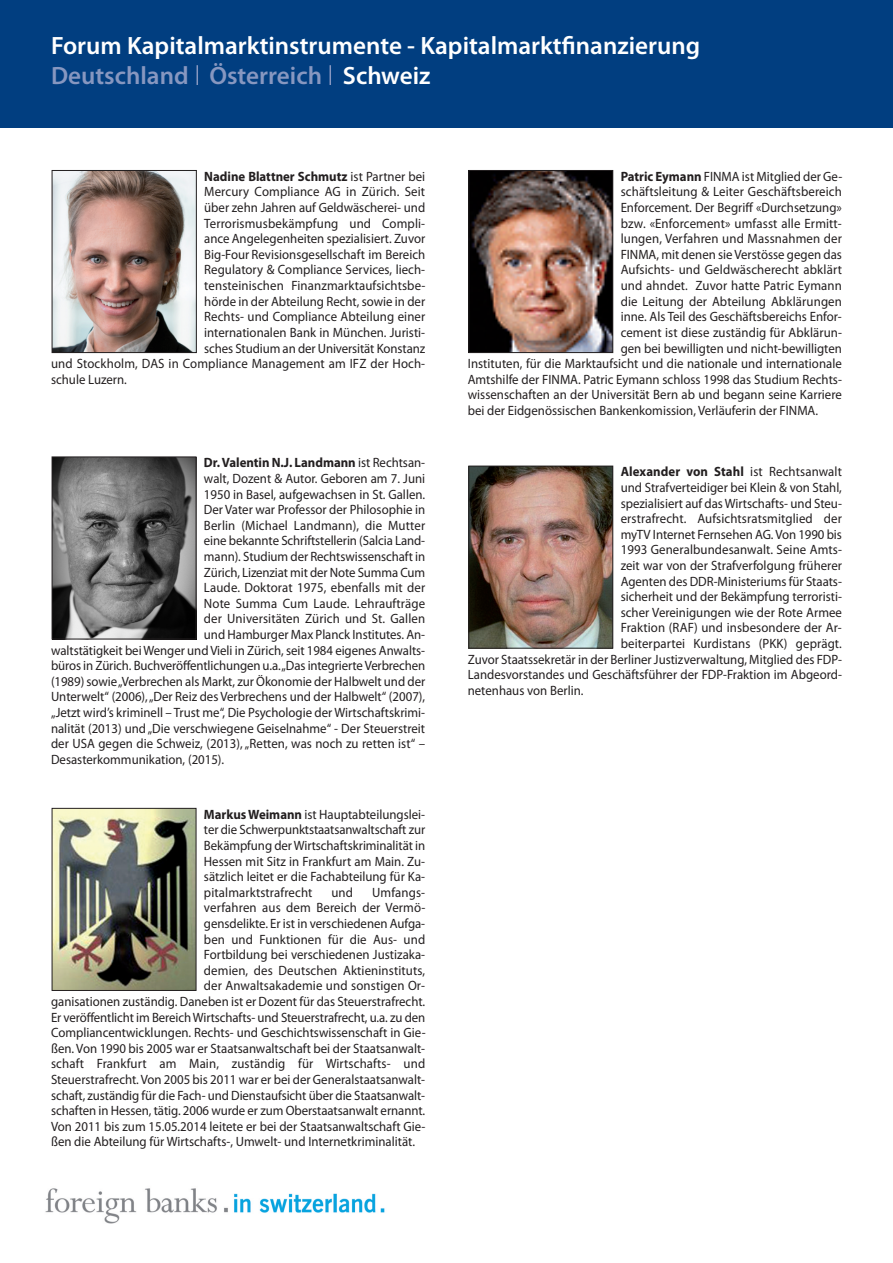
<style>
.page{position:relative;width:893px;height:1263px;background:#fff}
.page>*{position:absolute;margin:0;border:0;box-sizing:border-box;transform-origin:0 0}
.t1{font:600 25.2px/29.8px "Myriad Pro";color:#fff}
.t2{font:13.5px/15.6px "Myriad Pro";color:#231f20;text-align:justify;scale:.95 1}
.t3{font:700 13.5px "Myriad Pro";color:#231f20;scale:.95 1}
.s1{color:#8797c0}
.s2{font-weight:400}
.s3{font-weight:700}
</style>
<div class="page">
<div style="left:0;top:0;width:893px;height:128px;background:#013e80"></div>
<svg style="left:197px;top:65px;width:1px;height:20px"></svg>
<svg style="left:330px;top:65px;width:1px;height:20px"></svg>
<img style="left:470px;top:172px;width:141px;height:179px">
<div style="left:468px;top:170px;width:145px;height:183px;border:1px solid #231f20"></div>
<img style="left:54px;top:458px;width:140px;height:179px">
<div style="left:52px;top:456px;width:144px;height:183px;border:1px solid #231f20"></div>
<img style="left:470px;top:468px;width:141px;height:178px">
<div style="left:468px;top:466px;width:145px;height:182px;border:1px solid #231f20"></div>
<img style="left:54px;top:172px;width:141px;height:179px">
<div style="left:52px;top:170px;width:145px;height:183px;border:1px solid #231f20"></div>
<img style="left:54px;top:810px;width:140px;height:179px">
<div style="left:52px;top:808px;width:144px;height:183px;border:1px solid #231f20"></div>
<img style="left:45px;top:1188px;width:183px;height:36px">
<img style="left:234px;top:1193px;width:151px;height:20px">
<h1 class="t1" style="left:51px;top:33px;width:651px">Forum Kapitalmarktinstrumente - Kapitalmarktfinanzierung<br><span class="s1">Deutschland Österreich</span> Schweiz</h1>
<p class="t3" style="left:204px;top:171px;width:234px">Nadine Blattner Schmutz <span class="s2">ist Partner bei</span></p>
<p class="t2" style="left:204px;top:185px;width:234px">Mercury Compliance AG in Zürich. Seit</p>
<p class="t2" style="left:204px;top:201px;width:234px">über zehn Jahren auf Geldwäscherei- und</p>
<p class="t2" style="left:204px;top:216px;width:234px">Terrorismusbekämpfung und Compli-</p>
<p class="t2" style="left:204px;top:232px;width:234px">ance Angelegenheiten spezialisiert. Zuvor</p>
<p class="t2" style="left:204px;top:248px;width:234px">Big-Four Revisionsgesellschaft im Bereich</p>
<p class="t2" style="left:204px;top:263px;width:234px">Regulatory &amp; Compliance Services, liech-</p>
<p class="t2" style="left:204px;top:279px;width:234px">tensteinischen Finanzmarktaufsichtsbe-</p>
<p class="t2" style="left:204px;top:294px;width:234px">hörde in der Abteilung Recht, sowie in der</p>
<p class="t2" style="left:204px;top:310px;width:234px">Rechts- und Compliance Abteilung einer</p>
<p class="t2" style="left:204px;top:326px;width:234px">internationalen Bank in München. Juristi-</p>
<p class="t2" style="left:204px;top:341px;width:234px">sches Studium an der Universität Konstanz</p>
<p class="t2" style="left:51px;top:357px;width:395px">und Stockholm, DAS in Compliance Management am IFZ der Hoch-</p>
<p class="t2" style="left:51px;top:372px;width:81px">schule Luzern.</p>
<p class="t3" style="left:204px;top:458px;width:234px">Dr.Valentin N.J. Landmann <span class="s2">ist Rechtsan-</span></p>
<p class="t2" style="left:204px;top:472px;width:234px">walt, Dozent &amp; Autor. Geboren am 7. Juni</p>
<p class="t2" style="left:204px;top:487px;width:234px">1950 in Basel, aufgewachsen in St. Gallen.</p>
<p class="t2" style="left:204px;top:503px;width:234px">Der Vater war Professor der Philosophie in</p>
<p class="t2" style="left:204px;top:518px;width:234px">Berlin (Michael Landmann), die Mutter</p>
<p class="t2" style="left:204px;top:534px;width:234px">eine bekannte Schriftstellerin (Salcia Land-</p>
<p class="t2" style="left:204px;top:550px;width:234px">mann). Studium der Rechtswissenschaft in</p>
<p class="t2" style="left:204px;top:565px;width:234px">Zürich, Lizenziat mit der Note Summa Cum</p>
<p class="t2" style="left:204px;top:581px;width:234px">Laude. Doktorat 1975, ebenfalls mit der</p>
<p class="t2" style="left:204px;top:596px;width:234px">Note Summa Cum Laude. Lehraufträge</p>
<p class="t2" style="left:204px;top:612px;width:234px">der Universitäten Zürich und St. Gallen</p>
<p class="t2" style="left:204px;top:628px;width:234px">und Hamburger Max Planck Institutes. An-</p>
<p class="t2" style="left:51px;top:643px;width:395px">waltstätigkeit beiWenger undVieli in Zürich, seit 1984 eigenes Anwalts-</p>
<p class="t2" style="left:51px;top:659px;width:395px">büros in Zürich. Buchveröffentlichungen u.a.„Das integrierteVerbrechen</p>
<p class="t2" style="left:51px;top:674px;width:395px">(1989) sowie„Verbrechen als Markt, zur Ökonomie der Halbwelt und der</p>
<p class="t2" style="left:51px;top:690px;width:395px">Unterwelt“ (2006),„Der Reiz des Verbrechens und der Halbwelt“ (2007),</p>
<p class="t2" style="left:51px;top:706px;width:395px">„Jetzt wird’s kriminell – Trust me“, Die Psychologie der Wirtschaftskrimi-</p>
<p class="t2" style="left:51px;top:721px;width:395px">nalität (2013) und„Die verschwiegene Geiselnahme“ - Der Steuerstreit</p>
<p class="t2" style="left:51px;top:737px;width:395px">der USA gegen die Schweiz, (2013),„Retten, was noch zu retten ist“ –</p>
<p class="t2" style="left:51px;top:752px;width:184px">Desasterkommunikation, (2015).</p>
<p class="t2" style="left:204px;top:807px;width:234px"><span class="s3">MarkusWeimann</span> ist Hauptabteilungslei&shy;ter die Schwerpunktstaatsanwaltschaft zur Bekämpfung derWirtschaftskriminalität in Hessen mit Sitz in Frankfurt am Main. Zu&shy;sätzlich leitet er die Fachabteilung für Ka&shy;pitalmarktstrafrecht</p>
<p class="t2" style="left:331px;top:885px;width:24px">und</p>
<p class="t2" style="left:372px;top:885px;width:57px">Umfangs-</p>
<p class="t2" style="left:204px;top:901px;width:235px">verfahren aus dem Bereich der Vermö-</p>
<p class="t2" style="left:204px;top:917px;width:234px">gensdelikte. Er ist in verschiedenen Aufga-</p>
<p class="t2" style="left:204px;top:932px;width:234px">ben und Funktionen für die Aus- und</p>
<p class="t2" style="left:204px;top:948px;width:234px">Fortbildung bei verschiedenen Justizaka-</p>
<p class="t2" style="left:204px;top:963px;width:234px">demien, des Deutschen Aktieninstituts,</p>
<p class="t2" style="left:204px;top:979px;width:234px">der Anwaltsakademie und sonstigen Or-</p>
<p class="t2" style="left:51px;top:995px;width:395px">ganisationen zuständig. Daneben ist er Dozent für das Steuerstrafrecht.</p>
<p class="t2" style="left:51px;top:1010px;width:395px">Er veröffentlicht im BereichWirtschafts- und Steuerstrafrecht, u.a. zu den</p>
<p class="t2" style="left:51px;top:1026px;width:396px">Compliancentwicklungen. Rechts- und Geschichtswissenschaft in Gie-</p>
<p class="t2" style="left:51px;top:1041px;width:395px">ßen. Von 1990 bis 2005 war er Staatsanwaltschaft bei der Staatsanwalt-</p>
<p class="t2" style="left:51px;top:1057px;width:395px">schaft Frankfurt am Main, zuständig für Wirtschafts- und</p>
<p class="t2" style="left:51px;top:1073px;width:395px">Steuerstrafrecht. Von 2005 bis 2011 war er bei der Generalstaatsanwalt-</p>
<p class="t2" style="left:51px;top:1088px;width:395px">schaft, zuständig für die Fach- und Dienstaufsicht über die Staatsanwalt-</p>
<p class="t2" style="left:51px;top:1104px;width:395px">schaften in Hessen, tätig. 2006 wurde er zum Oberstaatsanwalt ernannt.</p>
<p class="t2" style="left:51px;top:1119px;width:396px">Von 2011 bis zum 15.05.2014 leitete er bei der Staatsanwaltschaft Gie-</p>
<p class="t2" style="left:51px;top:1135px;width:385px">ßen die Abteilung für Wirtschafts-, Umwelt- und Internetkriminalität.</p>
<p class="t2" style="left:621px;top:170px;width:235px"><span class="s3">Patric Eymann</span> FINMA ist Mitglied der Ge-</p>
<p class="t2" style="left:621px;top:185px;width:234px">schäftsleitung &amp; Leiter Geschäftsbereich</p>
<p class="t2" style="left:621px;top:201px;width:234px">Enforcement. Der Begriff «Durchsetzung»</p>
<p class="t2" style="left:621px;top:216px;width:234px">bzw. «Enforcement» umfasst alle Ermitt-</p>
<p class="t2" style="left:621px;top:232px;width:234px">lungen, Verfahren und Massnahmen der</p>
<p class="t2" style="left:621px;top:248px;width:234px">FINMA, mit denen sie Verstösse gegen das</p>
<p class="t2" style="left:621px;top:263px;width:234px">Aufsichts- und Geldwäscherecht abklärt</p>
<p class="t2" style="left:621px;top:279px;width:234px">und ahndet. Zuvor hatte Patric Eymann</p>
<p class="t2" style="left:621px;top:294px;width:234px">die Leitung der Abteilung Abklärungen</p>
<p class="t2" style="left:621px;top:310px;width:234px">inne. Als Teil des Geschäftsbereichs Enfor-</p>
<p class="t2" style="left:621px;top:326px;width:234px">cement ist diese zuständig für Abklärun-</p>
<p class="t2" style="left:621px;top:341px;width:234px">gen bei bewilligten und nicht-bewilligten</p>
<p class="t2" style="left:468px;top:357px;width:395px">Instituten, für die Marktaufsicht und die nationale und internationale</p>
<p class="t2" style="left:468px;top:372px;width:395px">Amtshilfe der FINMA. Patric Eymann schloss 1998 das Studium Rechts-</p>
<p class="t2" style="left:468px;top:388px;width:395px">wissenschaften an der Universität Bern ab und begann seine Karriere</p>
<p class="t2" style="left:468px;top:404px;width:370px">bei der Eidgenössischen Bankenkomission, Verläuferin der FINMA.</p>
<p class="t3" style="left:621px;top:467px;width:234px">Alexander von Stahl <span class="s2">ist Rechtsanwalt</span></p>
<p class="t2" style="left:621px;top:481px;width:234px">und Strafverteidiger bei Klein &amp; von Stahl,</p>
<p class="t2" style="left:621px;top:496px;width:234px">spezialisiert auf das Wirtschafts- und Steu-</p>
<p class="t2" style="left:621px;top:512px;width:234px">erstrafrecht. Aufsichtsratsmitglied der</p>
<p class="t2" style="left:621px;top:528px;width:234px">myTV Internet Fernsehen AG.Von 1990 bis</p>
<p class="t2" style="left:621px;top:543px;width:234px">1993 Generalbundesanwalt. Seine Amts-</p>
<p class="t2" style="left:621px;top:559px;width:234px">zeit war von der Strafverfolgung früherer</p>
<p class="t2" style="left:621px;top:574px;width:234px">Agenten des DDR-Ministeriums für Staats-</p>
<p class="t2" style="left:621px;top:590px;width:234px">sicherheit und der Bekämpfung terroristi-</p>
<p class="t2" style="left:621px;top:606px;width:234px">scher Vereinigungen wie der Rote Armee</p>
<p class="t2" style="left:621px;top:621px;width:234px">Fraktion (RAF) und insbesondere der Ar-</p>
<p class="t2" style="left:621px;top:637px;width:234px">beiterpartei Kurdistans (PKK) geprägt.</p>
<p class="t2" style="left:468px;top:652px;width:395px">Zuvor Staatssekretär in der Berliner Justizverwaltung, Mitglied des FDP-</p>
<p class="t2" style="left:468px;top:668px;width:395px">Landesvorstandes und Geschäftsführer der FDP-Fraktion im Abgeord-</p>
<p class="t2" style="left:468px;top:684px;width:123px">netenhaus von Berlin.</p>
</div>
